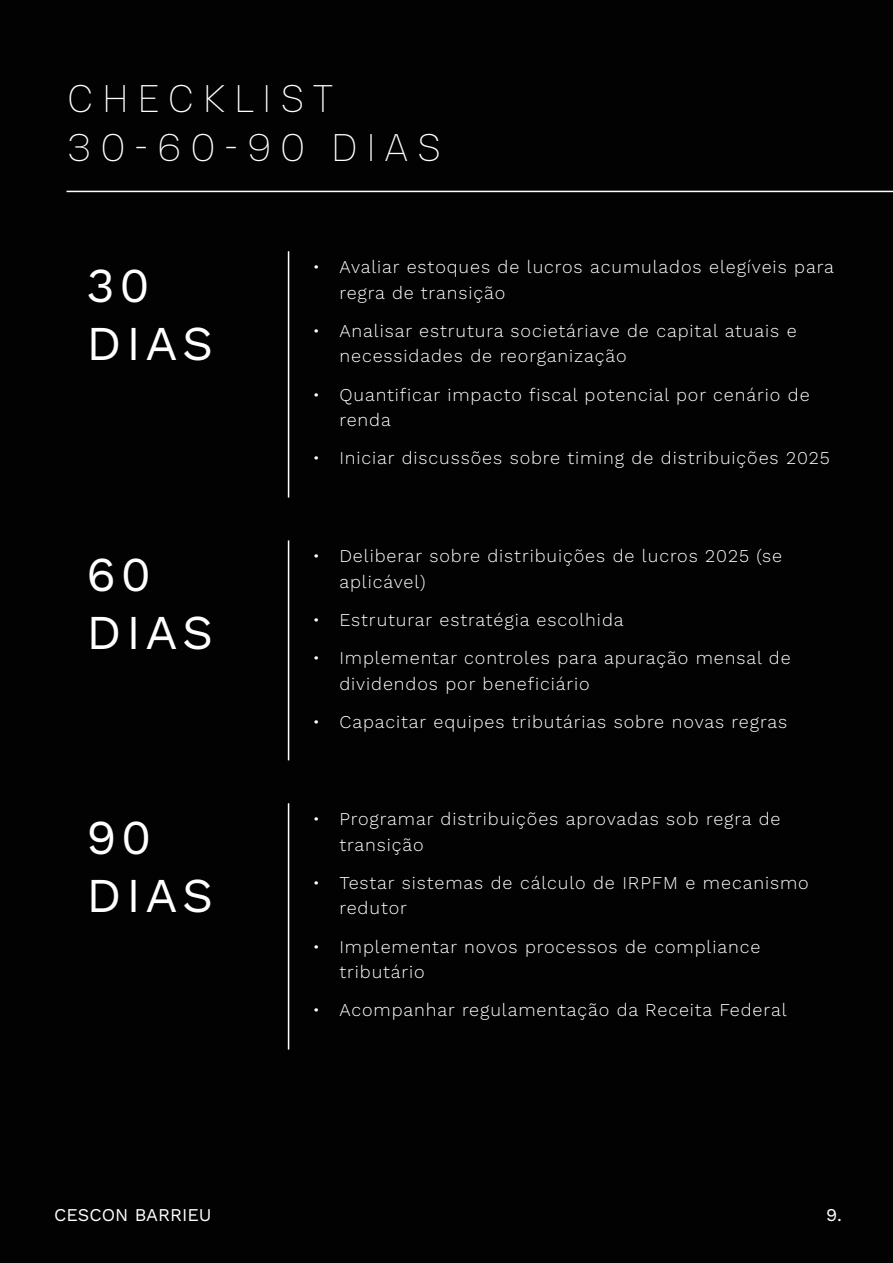
<style>
.page{position:relative;width:893px;height:1263px;background:#020203}
.page>*{position:absolute;margin:0;border:0;box-sizing:border-box;transform-origin:0 0}
.t1{font:48.6px/58.3px "Work Sans";letter-spacing:.1em;color:#fff}
.t2{font:100 39px/49.5px "Vinila";letter-spacing:.2em;color:#fff}
.t3{font:300 18px/25.5px "Work Sans";letter-spacing:.05em;color:#fff}
.t4{font:18px "Work Sans";color:#fff}
</style>
<div class="page">
<hr style="left:67px;top:191px;width:826px;height:1px;background:#fff">
<hr style="left:288px;top:251px;width:1px;height:246px;background:#fff">
<hr style="left:288px;top:540px;width:1px;height:220px;background:#fff">
<hr style="left:288px;top:803px;width:1px;height:246px;background:#fff">
<h2 class="t2" style="left:67px;top:73px;width:376px">CHECKLIST<br>30-60-90 DIAS</h2>
<h1 class="t1" style="left:86px;top:254px;width:128px">30<br>DIAS</h1>
<h1 class="t1" style="left:86px;top:543px;width:128px">60<br>DIAS</h1>
<h1 class="t1" style="left:86px;top:806px;width:128px">90<br>DIAS</h1>
<p class="t3" style="left:339px;top:254px;width:496px;text-indent:-27px">• Avaliar estoques de lucros acumulados elegíveis para regra de transição</p>
<p class="t3" style="left:339px;top:317px;width:459px;text-indent:-27px">• Analisar estrutura societáriave de capital atuais e necessidades de reorganização</p>
<p class="t3" style="left:339px;top:381px;width:472px;text-indent:-27px">• Quantificar impacto fiscal potencial por cenário de renda</p>
<p class="t3" style="left:312px;top:445px;width:519px">• Iniciar discussões sobre timing de distribuições 2025</p>
<p class="t3" style="left:339px;top:543px;width:444px;text-indent:-27px">• Deliberar sobre distribuições de lucros 2025 (se aplicável)</p>
<p class="t3" style="left:312px;top:607px;width:313px">• Estruturar estratégia escolhida</p>
<p class="t3" style="left:339px;top:645px;width:453px;text-indent:-27px">• Implementar controles para apuração mensal de dividendos por beneficiário</p>
<p class="t3" style="left:312px;top:709px;width:476px">• Capacitar equipes tributárias sobre novas regras</p>
<p class="t3" style="left:339px;top:806px;width:443px;text-indent:-27px">• Programar distribuições aprovadas sob regra de transição</p>
<p class="t3" style="left:339px;top:869px;width:471px;text-indent:-27px">• Testar sistemas de cálculo de IRPFM e mecanismo redutor</p>
<p class="t3" style="left:339px;top:933px;width:422px;text-indent:-27px">• Implementar novos processos de compliance tributário</p>
<p class="t3" style="left:312px;top:997px;width:476px">• Acompanhar regulamentação da Receita Federal</p>
<p class="t4" style="left:54px;top:1202px;width:159px">CESCON BARRIEU</p>
<p class="t4" style="left:826px;top:1202px;width:17px">9.</p>
</div>
